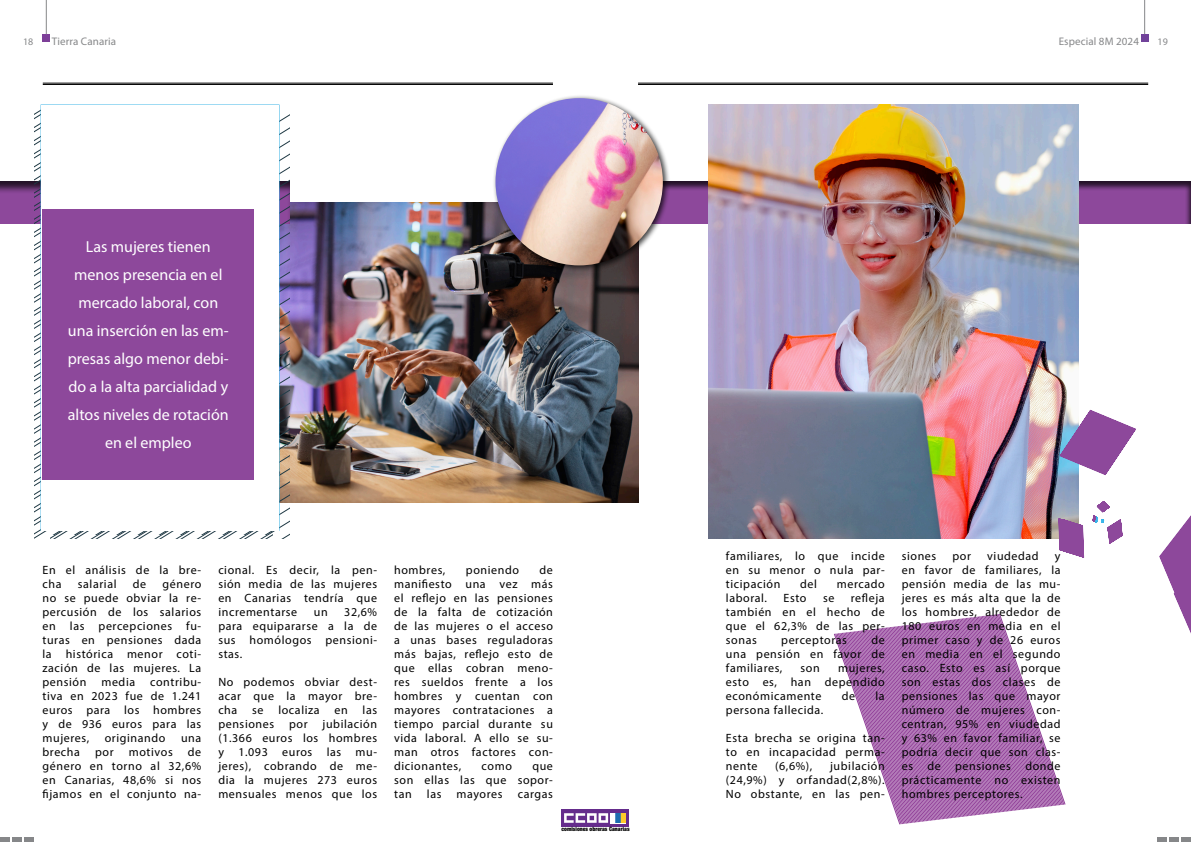
<style>
.page{position:relative;width:1191px;height:842px;background:#fff}
.page>*{position:absolute;margin:0;border:0;box-sizing:border-box;transform-origin:0 0}
.body_text__black{font:16px/28px "Myriad Pro";color:#fff;text-align:center}
.body_text__black-2{font:12px/14px "Myriad Pro";letter-spacing:.05em;color:#000;text-align:justify}
.t1{font:11px "Myriad Pro";letter-spacing:.01em;color:#868789}
.t2{font:10px "Myriad Pro";color:#868789}
.t3{font:900 condensed 5.9px "Helvetica Neue LT Std";color:#000}
</style>
<div class="page">
<div style="left:561px;top:809px;width:67px;height:18px;background:#652c8c"></div>
<svg style="left:564px;top:813px;width:44px;height:10px"></svg>
<img style="left:610px;top:813px;width:15px;height:10px">
<img style="left:289px;top:203px;width:349px;height:300px">
<div style="left:0;top:181px;width:290px;height:44px;background:#000;opacity:.75"></div>
<div style="left:579px;top:181px;width:612px;height:44px;background:#000;opacity:.75"></div>
<img style="left:273px;top:111px;width:16px;height:428px">
<svg style="left:34px;top:107px;width:239px;height:427px"></svg>
<div style="left:41px;top:105px;width:238px;height:426px;background:#fff;border:1px solid #fff"></div>
<div style="left:492px;top:95px;width:178px;height:178px;background:#000;opacity:.75"></div>
<img style="left:495px;top:98px;width:168px;height:167px;border-radius:84px">
<hr style="left:43px;top:83px;width:510px;height:1px;background:#000">
<hr style="left:43px;top:84px;width:510px;height:1px;background:#000">
<hr style="left:638px;top:83px;width:510px;height:1px;background:#000">
<hr style="left:638px;top:84px;width:510px;height:1px;background:#000">
<img style="left:708px;top:105px;width:370px;height:434px">
<div style="left:43px;top:210px;width:211px;height:270px;background:#8d489b"></div>
<div style="left:1141px;top:34px;width:7px;height:7px;background:#71429a"></div>
<div style="left:43px;top:34px;width:7px;height:7px;background:#7d3f98"></div>
<hr style="left:1144px;top:0;width:1px;height:34px;background:#868789">
<hr style="left:46px;top:0;width:1px;height:34px;background:#868789">
<hr style="left:1181px;top:838px;width:10px;height:4px;background:#868789">
<hr style="left:0;top:838px;width:10px;height:4px;background:#868789">
<hr style="left:1169px;top:838px;width:10px;height:4px;background:#868789">
<hr style="left:12px;top:838px;width:10px;height:4px;background:#868789">
<svg style="left:1157px;top:838px;width:9px;height:4px"></svg>
<hr style="left:24px;top:838px;width:10px;height:4px;background:#868789">
<svg style="left:1058px;top:410px;width:133px;height:224px"></svg>
<svg style="left:834px;top:614px;width:231px;height:210px"></svg>
<p class="t2" style="left:23px;top:35px;width:12px">18</p>
<p class="t1" style="left:52px;top:35px;width:66px">Tierra Canaria</p>
<p class="t1" style="left:1058px;top:35px;width:82px">Especial 8M 2024</p>
<p class="t2" style="left:1157px;top:35px;width:12px">19</p>
<p class="body_text__black" style="left:68px;top:232px;width:163px">Las mujeres tienen menos presencia en el mercado laboral, con una inserción en las em&shy;presas algo menor debi&shy;do a la alta parcialidad y altos niveles de rotación en el empleo</p>
<p class="body_text__black-2" style="left:43px;top:563px;width:160px">En el análisis de la bre&shy;cha</p>
<p class="body_text__black-2" style="left:78px;top:577px;width:40px">salarial</p>
<p class="body_text__black-2" style="left:133px;top:577px;width:15px">de</p>
<p class="body_text__black-2" style="left:43px;top:577px;width:160px;text-indent:120px">género no se puede obviar la re&shy;percusión de los salarios en las percepciones fu&shy;turas en pensiones dada la histórica menor coti&shy;zación de las mujeres. La pensión media contribu&shy;tiva en 2023 fue de 1.241 euros para los hombres y de 936 euros para las mujeres,</p>
<p class="body_text__black-2" style="left:105px;top:731px;width:62px">originando</p>
<p class="body_text__black-2" style="left:181px;top:731px;width:22px">una</p>
<p class="body_text__black-2" style="left:43px;top:745px;width:160px;text-indent:145px">de género en torno al 32,6% en Canarias, 48,6% si nos fijamos en el conjunto na-</p>
<p class="body_text__black-2" style="left:43px;top:745px;width:39px">brecha</p>
<p class="body_text__black-2" style="left:95px;top:745px;width:20px">por</p>
<p class="body_text__black-2" style="left:129px;top:745px;width:45px">motivos</p>
<p class="body_text__black-2" style="left:218px;top:563px;width:160px">cional. Es decir, la pen&shy;sión media de las mujeres en Canarias tendría que incrementarse</p>
<p class="body_text__black-2" style="left:218px;top:605px;width:160px;text-indent:126px">32,6% para equipararse a la de sus homólogos pensioni&shy;stas.</p>
<p class="body_text__black-2" style="left:218px;top:675px;width:160px">No podemos obviar dest&shy;acar que la mayor bre&shy;cha se localiza en las pensiones por jubilación (1.366 euros los hombres y 1.093 euros las mu&shy;jeres), cobrando de me&shy;dia la mujeres 273 euros mensuales menos que los</p>
<p class="body_text__black-2" style="left:314px;top:605px;width:15px">un</p>
<p class="body_text__black-2" style="left:394px;top:563px;width:160px;text-indent:145px">de manifiesto una vez más el reflejo en las pensiones de la falta de cotización de las mujeres o el acceso a unas bases reguladoras más bajas, reflejo esto de que ellas cobran meno&shy;res sueldos frente a los hombres y cuentan con mayores contrataciones a tiempo parcial durante su vida laboral. A ello se su&shy;man otros factores con&shy;dicionantes,</p>
<p class="body_text__black-2" style="left:394px;top:563px;width:53px">hombres,</p>
<p class="body_text__black-2" style="left:466px;top:563px;width:55px">poniendo</p>
<p class="body_text__black-2" style="left:394px;top:759px;width:160px;text-indent:138px">que son ellas las que sopor&shy;tan</p>
<p class="body_text__black-2" style="left:481px;top:759px;width:32px">como</p>
<p class="body_text__black-2" style="left:427px;top:787px;width:16px">las</p>
<p class="body_text__black-2" style="left:456px;top:787px;width:47px">mayores</p>
<p class="body_text__black-2" style="left:518px;top:787px;width:37px">cargas</p>
<p class="t3" style="left:561px;top:826px;width:70px">comisiones obreras Canarias</p>
<p class="body_text__black-2" style="left:726px;top:549px;width:160px">familiares, lo que incide en su menor o nula par&shy;ticipación</p>
<p class="body_text__black-2" style="left:800px;top:577px;width:18px">del</p>
<p class="body_text__black-2" style="left:836px;top:577px;width:49px">mercado</p>
<p class="body_text__black-2" style="left:726px;top:591px;width:160px;text-indent:125px">refleja también en el hecho de que el 62,3% de las per&shy;sonas</p>
<p class="body_text__black-2" style="left:726px;top:591px;width:43px">laboral.</p>
<p class="body_text__black-2" style="left:783px;top:591px;width:24px">Esto</p>
<p class="body_text__black-2" style="left:823px;top:591px;width:13px">se</p>
<p class="body_text__black-2" style="left:726px;top:633px;width:160px;text-indent:145px">de una pensión en favor de familiares,</p>
<p class="body_text__black-2" style="left:781px;top:633px;width:67px">perceptoras</p>
<p class="body_text__black-2" style="left:726px;top:661px;width:160px;text-indent:112px">mujeres, esto es, han dependido económicamente</p>
<p class="body_text__black-2" style="left:800px;top:661px;width:21px">son</p>
<p class="body_text__black-2" style="left:841px;top:689px;width:15px">de</p>
<p class="body_text__black-2" style="left:875px;top:689px;width:11px">la</p>
<p class="body_text__black-2" style="left:726px;top:703px;width:99px">persona fallecida.</p>
<p class="body_text__black-2" style="left:726px;top:731px;width:160px">Esta brecha se origina tan&shy;to en incapacidad perma&shy;nente</p>
<p class="body_text__black-2" style="left:726px;top:759px;width:160px;text-indent:104px">jubilación (24,9%) y orfandad(2,8%).<br>No obstante, en las pen-</p>
<p class="body_text__black-2" style="left:775px;top:759px;width:39px">(6,6%),</p>
<p class="body_text__black-2" style="left:901px;top:549px;width:36px">siones</p>
<p class="body_text__black-2" style="left:952px;top:549px;width:20px">por</p>
<p class="body_text__black-2" style="left:987px;top:549px;width:53px">viudedad</p>
<p class="body_text__black-2" style="left:901px;top:549px;width:160px;text-indent:153px">y en favor de familiares, la pensión media de las mu&shy;jeres es más alta que la de los hombres, alrededor de 180 euros en media en el primer caso y de 26 euros en media en el segundo caso. Esto es así porque son estas dos clases de pensiones las que mayor número de mujeres con&shy;centran, 95% en viudedad y 63% en favor familiar, se podría decir que son clas&shy;es de pensiones donde prácticamente no existen hombres perceptores.</p>
</div>
